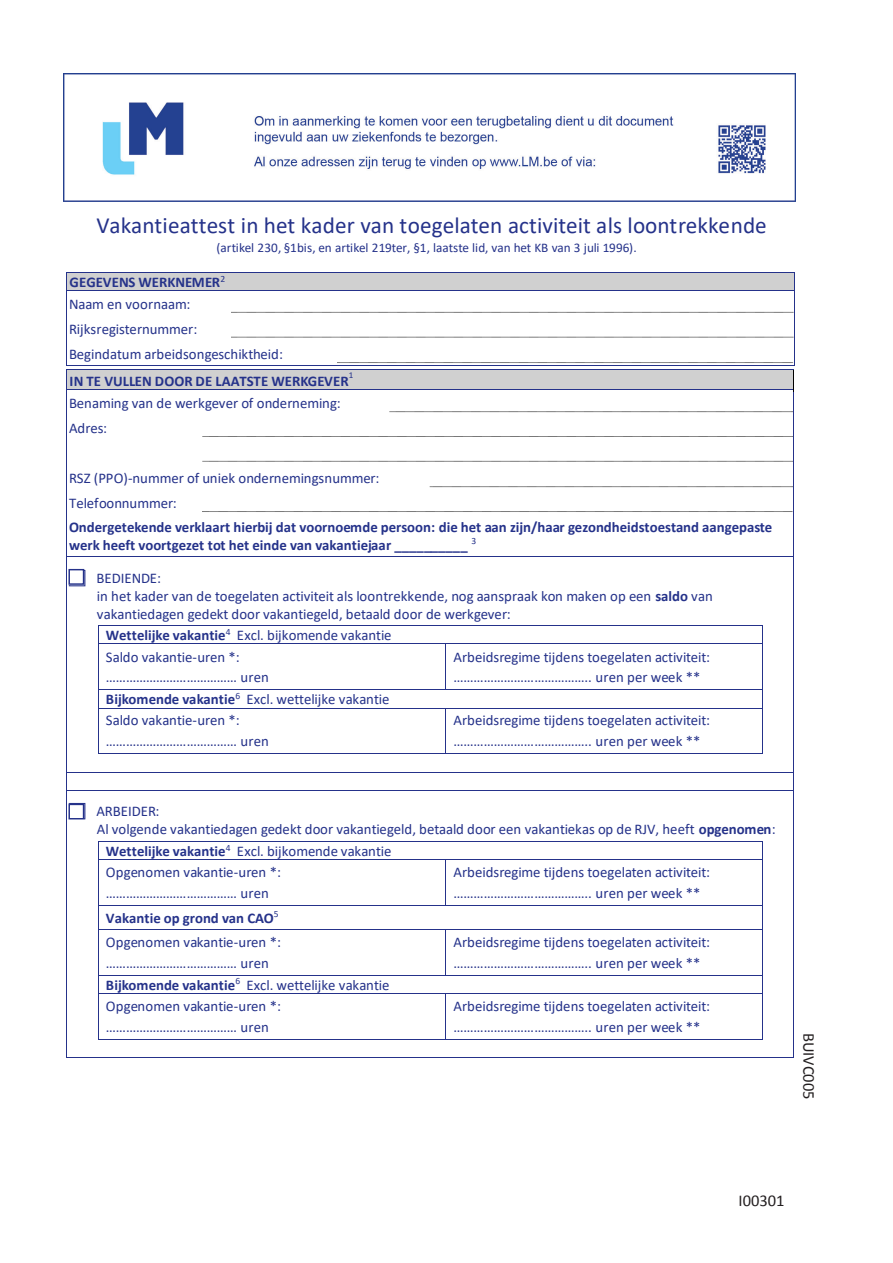
<style>
.page{position:relative;width:893px;height:1263px;background:#fff}
.page>*{position:absolute;margin:0;border:0;box-sizing:border-box;transform-origin:0 0}
.t1{font:23.25px "Calibri";color:#25328a}
.t2{font:16.5px "Calibri";color:#231f20}
.t3{font:14.85px/20.5px "Calibri";color:#25328a}
.t4{font:700 14.85px/24.3px "Calibri";color:#25328a}
.t5{font:13.2px "Calibri";color:#25328a}
.t6{font:9px "Calibri";color:#25328a}
.s1{font-weight:400}
.s2{font-weight:700}
</style>
<div class="page">
<div style="left:66px;top:273px;width:728px;height:18px;background:#d0d0d0"></div>
<hr style="left:66px;top:272px;width:728px;height:1px;background:#25328a">
<hr style="left:66px;top:291px;width:165px;height:1px;background:#25328a">
<hr style="left:66px;top:366px;width:271px;height:1px;background:#25328a">
<div style="left:66px;top:370px;width:727px;height:19px;background:#d0d0d0"></div>
<hr style="left:66px;top:369px;width:727px;height:1px;background:#25328a">
<hr style="left:66px;top:389px;width:323px;height:1px;background:#25328a">
<svg style="left:66px;top:273px;width:1px;height:244px"></svg>
<svg style="left:202px;top:272px;width:593px;height:245px"></svg>
<hr style="left:66px;top:517px;width:1px;height:39px;background:#25328a">
<hr style="left:793px;top:517px;width:1px;height:39px;background:#25328a">
<hr style="left:66px;top:556px;width:727px;height:1px;background:#25328a">
<hr style="left:66px;top:559px;width:1px;height:66px;background:#25328a">
<hr style="left:793px;top:559px;width:1px;height:66px;background:#25328a">
<hr style="left:99px;top:625px;width:664px;height:1px;background:#25328a">
<svg style="left:98px;top:625px;width:1px;height:19px"></svg>
<hr style="left:99px;top:643px;width:346px;height:1px;background:#25328a">
<hr style="left:446px;top:643px;width:317px;height:1px;background:#25328a">
<hr style="left:98px;top:644px;width:1px;height:45px;background:#25328a">
<hr style="left:445px;top:644px;width:1px;height:45px;background:#25328a">
<hr style="left:763px;top:644px;width:1px;height:45px;background:#25328a">
<hr style="left:99px;top:689px;width:346px;height:1px;background:#25328a">
<hr style="left:446px;top:689px;width:317px;height:1px;background:#25328a">
<svg style="left:98px;top:689px;width:1px;height:19px"></svg>
<hr style="left:99px;top:708px;width:346px;height:1px;background:#25328a">
<hr style="left:446px;top:708px;width:317px;height:1px;background:#25328a">
<hr style="left:98px;top:708px;width:1px;height:45px;background:#25328a">
<hr style="left:99px;top:753px;width:346px;height:1px;background:#25328a">
<hr style="left:445px;top:708px;width:1px;height:45px;background:#25328a">
<hr style="left:446px;top:753px;width:317px;height:1px;background:#25328a">
<hr style="left:763px;top:708px;width:1px;height:45px;background:#25328a">
<hr style="left:66px;top:625px;width:1px;height:129px;background:#25328a">
<hr style="left:793px;top:625px;width:1px;height:129px;background:#25328a">
<hr style="left:66px;top:772px;width:727px;height:1px;background:#25328a">
<svg style="left:66px;top:754px;width:1px;height:39px"></svg>
<hr style="left:66px;top:790px;width:727px;height:1px;background:#25328a">
<svg style="left:793px;top:754px;width:1px;height:39px"></svg>
<hr style="left:66px;top:793px;width:1px;height:48px;background:#25328a">
<hr style="left:793px;top:793px;width:1px;height:48px;background:#25328a">
<hr style="left:99px;top:841px;width:664px;height:1px;background:#25328a">
<svg style="left:98px;top:841px;width:1px;height:19px"></svg>
<hr style="left:99px;top:860px;width:346px;height:1px;background:#25328a">
<hr style="left:446px;top:860px;width:317px;height:1px;background:#25328a">
<hr style="left:98px;top:860px;width:1px;height:45px;background:#25328a">
<hr style="left:445px;top:860px;width:1px;height:45px;background:#25328a">
<hr style="left:763px;top:860px;width:1px;height:45px;background:#25328a">
<hr style="left:99px;top:905px;width:346px;height:1px;background:#25328a">
<hr style="left:446px;top:905px;width:317px;height:1px;background:#25328a">
<svg style="left:98px;top:905px;width:1px;height:25px"></svg>
<hr style="left:99px;top:929px;width:346px;height:1px;background:#25328a">
<hr style="left:446px;top:929px;width:317px;height:1px;background:#25328a">
<hr style="left:98px;top:930px;width:1px;height:45px;background:#25328a">
<hr style="left:445px;top:930px;width:1px;height:45px;background:#25328a">
<hr style="left:763px;top:930px;width:1px;height:45px;background:#25328a">
<hr style="left:99px;top:975px;width:346px;height:1px;background:#25328a">
<hr style="left:446px;top:975px;width:317px;height:1px;background:#25328a">
<svg style="left:98px;top:975px;width:1px;height:19px"></svg>
<hr style="left:99px;top:993px;width:346px;height:1px;background:#25328a">
<hr style="left:446px;top:993px;width:317px;height:1px;background:#25328a">
<hr style="left:98px;top:994px;width:1px;height:45px;background:#25328a">
<hr style="left:99px;top:1039px;width:346px;height:1px;background:#25328a">
<hr style="left:445px;top:994px;width:1px;height:45px;background:#25328a">
<hr style="left:446px;top:1039px;width:317px;height:1px;background:#25328a">
<hr style="left:763px;top:994px;width:1px;height:45px;background:#25328a">
<hr style="left:66px;top:841px;width:1px;height:199px;background:#25328a">
<hr style="left:793px;top:841px;width:1px;height:199px;background:#25328a">
<svg style="left:66px;top:1040px;width:1px;height:17px"></svg>
<hr style="left:66px;top:1057px;width:727px;height:1px;background:#25328a">
<svg style="left:793px;top:1040px;width:1px;height:18px"></svg>
<img style="left:64px;top:74px;width:731px;height:127px">
<svg style="left:69px;top:569px;width:16px;height:16px"></svg>
<svg style="left:69px;top:803px;width:16px;height:16px"></svg>
<p class="t1" style="left:96px;top:209px;width:672px">Vakantieattest in het kader van toegelaten activiteit als loontrekkende</p>
<p class="t5" style="left:216px;top:239px;width:422px">(artikel 230, §1bis, en artikel 219ter, §1, laatste lid, van het KB van 3 juli 1996).</p>
<p class="t4" style="left:69px;top:271px;width:158px;line-height:22.2px">GEGEVENS WERKNEMER<sup>2<br></sup><span class="s1">Naam en voornaam:</span></p>
<p class="t3" style="left:69px;top:316px;width:281px;line-height:26px">Rijksregisternummer:<br>Begindatum arbeidsongeschiktheid:<br><span class="s2">IN TE VULLEN DOOR DE LAATSTE WERKGEVER</span></p>
<p class="t6" style="left:349px;top:369px;width:6px">1</p>
<p class="t3" style="left:69px;top:391px;width:273px;line-height:24.9px">Benaming van de werkgever of onderneming:<br>Adres:</p>
<p class="t4" style="left:69px;top:466px;width:705px"><span class="s1">RSZ (PPO)-nummer of uniek ondernemingsnummer:<br>Telefoonnummer:<br></span>Ondergetekende verklaart hierbij dat voornoemde persoon: die het aan zijn/haar gezondheidstoestand aangepaste</p>
<p class="t4" style="left:69px;top:532px;width:409px">werk heeft voortgezet tot het einde van vakantiejaar __________ <sup>3</sup></p>
<p class="t3" style="left:96px;top:568px;width:618px;line-height:18px">BEDIENDE:<br>in het kader van de toegelaten activiteit als loontrekkende, nog aanspraak kon maken op een <span class="s2">saldo</span> van vakantiedagen gedekt door vakantiegeld, betaald door de werkgever:</p>
<p class="t3" style="left:106px;top:624px;width:287px;line-height:21.1px"><span class="s2">Wettelijke vakantie</span><sup>4</sup> Excl. bijkomende vakantie<br>Saldo vakantie-uren *:<br>………………………………… uren</p>
<p class="t3" style="left:454px;top:646px;width:258px">Arbeidsregime tijdens toegelaten activiteit: ………………………………….. uren per week **</p>
<p class="t3" style="left:106px;top:689px;width:285px"><span class="s2">Bijkomende vakantie</span><sup>6</sup> Excl. wettelijke vakantie<br>Saldo vakantie-uren *:<br>………………………………… uren</p>
<p class="t3" style="left:454px;top:710px;width:258px">Arbeidsregime tijdens toegelaten activiteit: ………………………………….. uren per week **</p>
<p class="t3" style="left:96px;top:802px;width:681px;line-height:18px">ARBEIDER:<br>Al volgende vakantiedagen gedekt door vakantiegeld, betaald door een vakantiekas op de RJV, heeft <span class="s2">opgenomen</span>:</p>
<p class="t3" style="left:106px;top:840px;width:287px"><span class="s2">Wettelijke vakantie</span><sup>4</sup> Excl. bijkomende vakantie<br>Opgenomen vakantie-uren *: ………………………………… uren</p>
<p class="t3" style="left:454px;top:861px;width:258px">Arbeidsregime tijdens toegelaten activiteit: ………………………………….. uren per week **</p>
<p class="t3" style="left:106px;top:905px;width:177px;line-height:24.8px"><span class="s2">Vakantie op grond van CAO</span><sup>5<br></sup>Opgenomen vakantie-uren *:</p>
<p class="t3" style="left:106px;top:952px;width:164px">………………………………… uren</p>
<p class="t3" style="left:106px;top:974px;width:285px;line-height:21.1px"><span class="s2">Bijkomende vakantie</span><sup>6</sup> Excl. wettelijke vakantie<br>Opgenomen vakantie-uren *: ………………………………… uren</p>
<p class="t3" style="left:454px;top:932px;width:258px">Arbeidsregime tijdens toegelaten activiteit: ………………………………….. uren per week **</p>
<p class="t3" style="left:454px;top:996px;width:258px">Arbeidsregime tijdens toegelaten activiteit: ………………………………….. uren per week **</p>
<p class="t2" style="left:820px;top:1033px;width:68px;rotate:90deg">BUIVC005</p>
<p class="t2" style="left:739px;top:1189px;width:47px">I00301</p>
</div>
